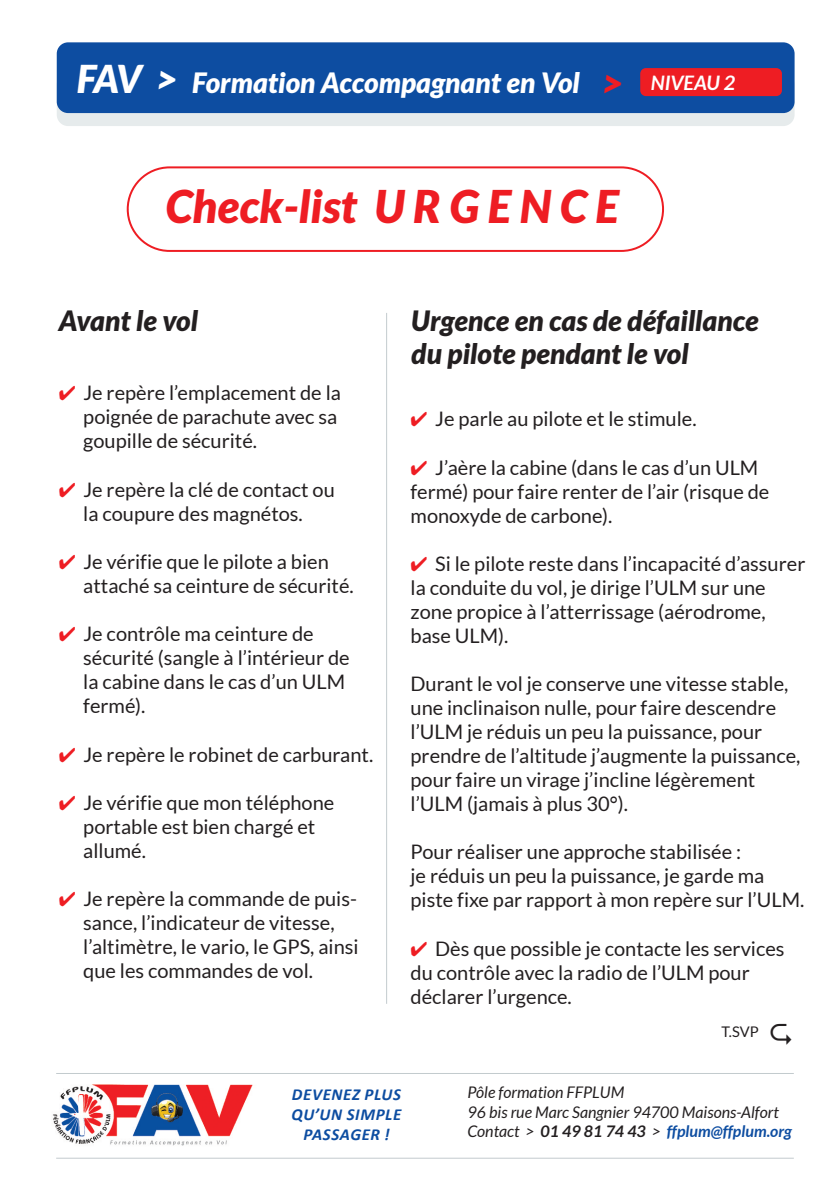
<style>
.page{position:relative;width:840px;height:1191px;background:#fff}
.page>*{position:absolute;margin:0;border:0;box-sizing:border-box;transform-origin:0 0}
.t1{font:italic 900 45px "Lato";color:#ee1d23}
.t2{font:italic 900 28px/33.6px "Lato";color:#231f20}
.t3{font:italic 900 28px "Lato";color:#fff}
.t4{font:20px/24px "Lato";color:#231f20}
.t5{font:italic 700 20px "Lato";color:#fff}
.t6{font:italic 700 16.8px/20.2px "Calibri";letter-spacing:.04em;color:#0d4da1;text-align:center}
.t7{font:italic 16px/19.2px "Lato";color:#231f20}
.t8{font:14.6px "Lato";color:#231f20}
.s1{font-size:38.4px}
.s2{font-weight:900;font-size:38.4px;color:#ee1d23}
.s3{color:#ee1d23}
.s4{font-weight:700}
.s5{font-weight:700;color:#0d4da1}
</style>
<div class="page">
<div style="left:57px;top:73px;width:737px;height:53px;background:#e6ebec;border-radius:11px"></div>
<div style="left:57px;top:42px;width:737px;height:71px;background:#0d4da1;border-radius:11px"></div>
<hr style="left:386px;top:313px;width:1px;height:690px;background:#c3cbce">
<div style="left:640px;top:68px;width:141px;height:28px;background:#ee1d23;border-radius:6px"></div>
<hr style="left:56px;top:1157px;width:737px;height:1px;background:#c3cbce">
<img style="left:10px;top:1065px;width:290px;height:90px;border-radius:36px">
<hr style="left:56px;top:1073px;width:737px;height:1px;background:#c3cbce">
<svg style="left:127px;top:166px;width:536px;height:86px"></svg>
<h2 class="t3" style="left:77px;top:65px;width:504px"><span class="s1">FAV &gt;</span> Formation Accompagnant en Vol</h2>
<p class="t5" style="left:602px;top:70px;width:134px"><span class="s2">&gt;</span> niveau 2</p>
<h1 class="t1" style="left:166px;top:179px;width:454px">Check-list U R G E N C E</h1>
<h2 class="t2" style="left:59px;top:303px;width:141px">Avant le vol</h2>
<h2 class="t2" style="left:411px;top:303px;width:348px">Urgence en cas de défaillance du pilote pendant le vol</h2>
<p class="t4" style="left:83px;top:381px;width:259px;text-indent:-24px"><span class="s3">✔</span> Je repère l’emplacement de la poignée de parachute avec sa goupille de sécurité.</p>
<p class="t4" style="left:59px;top:477px;width:277px;text-align:center"><span class="s3">✔</span> Je repère la clé de contact ou la coupure des magnétos.</p>
<p class="t4" style="left:83px;top:549px;width:272px;text-indent:-24px"><span class="s3">✔</span> Je vérifie que le pilote a bien attaché sa ceinture de sécurité.</p>
<p class="t4" style="left:83px;top:621px;width:268px;text-indent:-24px"><span class="s3">✔</span> Je contrôle ma ceinture de sécurité (sangle à l’intérieur de la cabine dans le cas d’un ULM fermé).</p>
<p class="t4" style="left:59px;top:742px;width:316px"><span class="s3">✔</span> Je repère le robinet de carburant.</p>
<p class="t4" style="left:83px;top:790px;width:252px;text-indent:-24px"><span class="s3">✔</span> Je vérifie que mon téléphone portable est bien chargé et allumé.</p>
<p class="t4" style="left:83px;top:886px;width:277px;text-indent:-24px"><span class="s3">✔</span> Je repère la commande de puis&shy;sance, l’indicateur de vitesse, l’altimètre, le vario, le GPS, ainsi que les commandes de vol.</p>
<p class="t4" style="left:410px;top:407px;width:287px"><span class="s3">✔</span> Je parle au pilote et le stimule.</p>
<p class="t4" style="left:410px;top:455px;width:360px"><span class="s3">✔</span> J’aère la cabine (dans le cas d’un ULM fermé) pour faire renter de l’air (risque de monoxyde de carbone).</p>
<p class="t4" style="left:410px;top:551px;width:396px"><span class="s3">✔</span> Si le pilote reste dans l’incapacité d’assurer la conduite du vol, je dirige l’ULM sur une zone propice à l’atterrissage (aérodrome, base ULM).</p>
<p class="t4" style="left:410px;top:671px;width:391px">Durant le vol je conserve une vitesse stable, une inclinaison nulle, pour faire descendre l’ULM je réduis un peu la puissance, pour prendre de l’altitude j’augmente la puissance, pour faire un virage j’incline légèrement l’ULM (jamais à plus 30°).</p>
<p class="t4" style="left:410px;top:839px;width:395px">Pour réaliser une approche stabilisée :<br>je réduis un peu la puissance, je garde ma piste fixe par rapport à mon repère sur l’ULM.</p>
<p class="t4" style="left:410px;top:935px;width:375px"><span class="s3">✔</span> Dès que possible je contacte les services du contrôle avec la radio de l’ULM pour déclarer l’urgence.</p>
<p class="t8" style="left:721px;top:1023px;width:39px">T.SVP</p>
<p class="t6" style="left:291px;top:1084px;width:111px">DEVENEZ PLUS<br>QU’UN SIMPLE<br>PASSAGER !</p>
<p class="t7" style="left:467px;top:1082px;width:326px">Pôle formation FFPLUM<br>96 bis rue Marc Sangnier 94700 Maisons-Alfort<br>Contact &gt; <span class="s4">01 49 81 74 43</span> &gt; <span class="s5">ffplum@ffplum.org</span></p>
</div>
